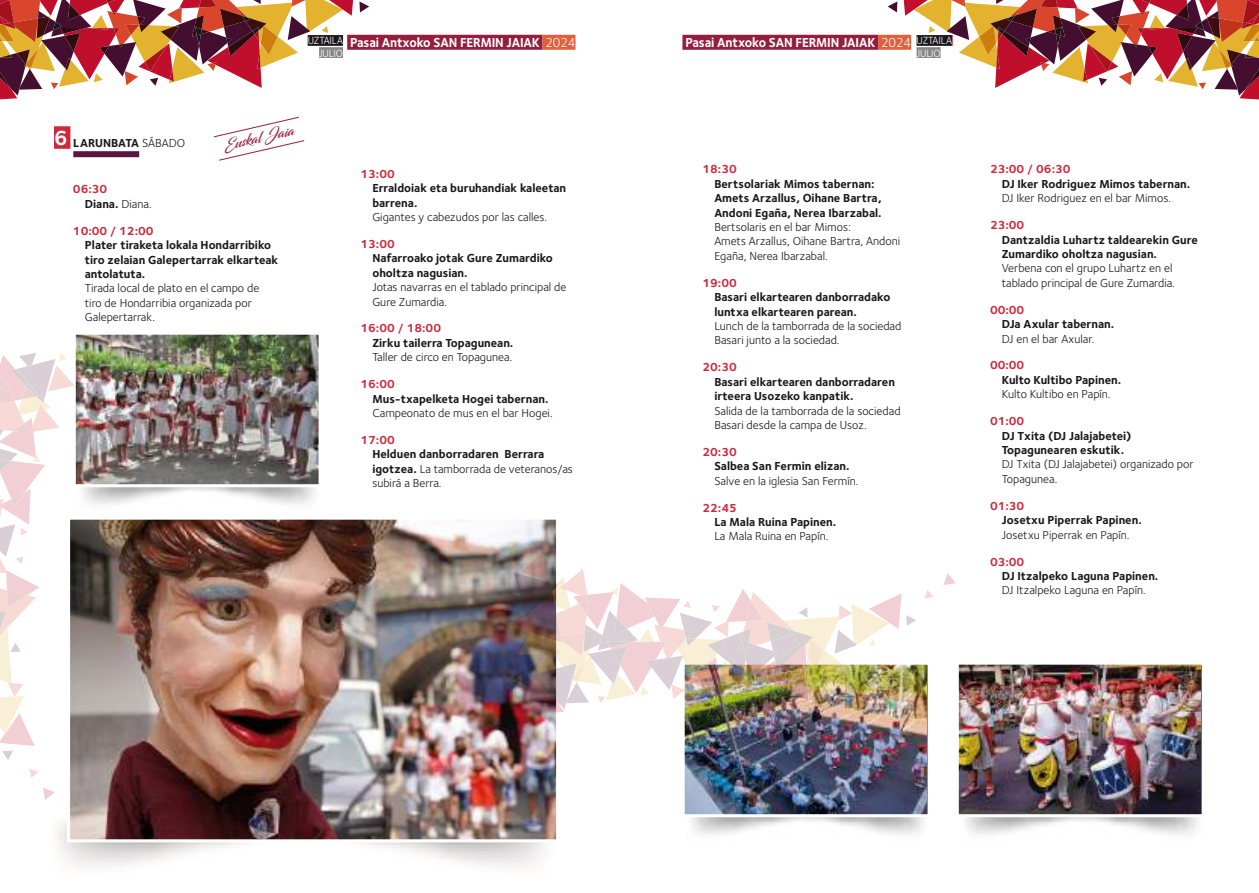
<style>
.page{position:relative;width:1259px;height:893px;background:#fff}
.page>*{position:absolute;margin:0;border:0;box-sizing:border-box;transform-origin:0 0}
.t1{font:14.4px "Blacksword";color:#951d3d}
.t2{font:700 13.5px "Foundry Sterling";letter-spacing:-.01em;color:#fff;scale:.95 1}
.t3{font:12px/14.4px "Foundry Sterling";color:#19171b}
.t4{font:700 12px/14.4px "Foundry Sterling";color:#19171b}
.t5{font:700 12px "Foundry Sterling";color:#cd293b}
.t6{font:10.8px/12.1px "Foundry Sterling";letter-spacing:-.01em;color:#fff;scale:.95 1}
.s1{font-weight:400}
.s2{font-size:21px;color:#fff}
.s3{color:#cd293b}
.s4{font-weight:700}
</style>
<div class="page">
<div style="left:54px;top:126px;width:16px;height:23px;background:#cd293b"></div>
<div style="left:73px;top:151px;width:66px;height:6px;background:#59173f"></div>
<svg style="left:887px;top:1px;width:10px;height:11px"></svg>
<svg style="left:359px;top:1px;width:10px;height:11px"></svg>
<svg style="left:0;top:0;width:353px;height:99px"></svg>
<div style="left:347px;top:35px;width:195px;height:15px;background:#951d3d"></div>
<div style="left:542px;top:35px;width:33px;height:15px;background:#e35f3b"></div>
<div style="left:682px;top:35px;width:196px;height:15px;background:#951d3d"></div>
<div style="left:878px;top:35px;width:33px;height:15px;background:#e35f3b"></div>
<img style="left:77px;top:336px;width:240px;height:147px">
<div style="left:73px;top:332px;width:248px;height:155px;border:3px solid #fff"></div>
<img style="left:685px;top:666px;width:241px;height:147px">
<div style="left:681px;top:662px;width:249px;height:155px;border:3px solid #fff"></div>
<img style="left:960px;top:666px;width:240px;height:147px">
<div style="left:956px;top:662px;width:248px;height:155px;border:3px solid #fff"></div>
<img style="left:71px;top:521px;width:484px;height:317px">
<div style="left:67px;top:517px;width:492px;height:325px;border:3px solid #fff"></div>
<svg style="left:903px;top:0;width:356px;height:99px"></svg>
<div style="left:916px;top:47px;width:24px;height:11px;background:#868789"></div>
<div style="left:308px;top:35px;width:35px;height:11px;background:#19171b"></div>
<div style="left:319px;top:47px;width:24px;height:11px;background:#868789"></div>
<svg style="left:213px;top:116px;width:92px;height:45px"></svg>
<svg style="left:943px;top:574px;width:13px;height:11px"></svg>
<svg style="left:924px;top:590px;width:9px;height:9px"></svg>
<img style="left:506px;top:541px;width:410px;height:174px">
<svg style="left:43px;top:787px;width:12px;height:13px"></svg>
<svg style="left:29px;top:769px;width:9px;height:9px"></svg>
<svg style="left:0;top:351px;width:87px;height:409px"></svg>
<p class="t6" style="left:308px;top:35px;width:39px;text-align:right">UZTAILA<br>JULIO</p>
<p class="t2" style="left:350px;top:34px;width:239px">Pasai Antxoko SAN FERMIN JAIAK <span class="s1">2024</span></p>
<p class="t2" style="left:685px;top:34px;width:239px">Pasai Antxoko SAN FERMIN JAIAK <span class="s1">2024</span></p>
<p class="t6" style="left:916px;top:35px;width:39px">UZTAILA<br>JULIO</p>
<p class="t1" style="left:222px;top:138px;width:74px;rotate:-13deg">Euskal Jaia</p>
<p class="t4" style="left:54px;top:135px;width:133px"><span class="s2">6</span> LARUNBATA <span class="s1">SÁBADO</span></p>
<p class="t4" style="left:85px;top:182px;width:68px;text-indent:-12px"><span class="s3">06:30<br></span>Diana. <span class="s1">Diana.</span></p>
<p class="t5" style="left:73px;top:224px;width:82px">10:00 / 12:00</p>
<p class="t4" style="left:85px;top:238px;width:195px">Plater tiraketa lokala Hondarribiko tiro zelaian Galepertarrak elkarteak antolatuta.</p>
<p class="t3" style="left:85px;top:281px;width:176px">Tirada local de plato en el campo de tiro de Hondarribia organizada por<br>Galepertarrak.</p>
<p class="t5" style="left:360px;top:167px;width:36px">13:00</p>
<p class="t4" style="left:372px;top:181px;width:195px">Erraldoiak eta buruhandiak kaleetan barrena.</p>
<p class="t3" style="left:372px;top:210px;width:176px">Gigantes y cabezudos por las calles.</p>
<p class="t5" style="left:360px;top:237px;width:36px">13:00</p>
<p class="t4" style="left:372px;top:251px;width:182px">Nafarroako jotak Gure Zumardiko oholtza nagusian.</p>
<p class="t3" style="left:372px;top:280px;width:195px">Jotas navarras en el tablado principal de<br>Gure Zumardia.</p>
<p class="t5" style="left:360px;top:321px;width:82px">16:00 / 18:00</p>
<p class="t4" style="left:372px;top:335px;width:142px">Zirku tailerra Topagunean.</p>
<p class="t3" style="left:372px;top:350px;width:141px">Taller de circo en Topagunea.</p>
<p class="t5" style="left:360px;top:377px;width:36px">16:00</p>
<p class="t4" style="left:372px;top:391px;width:178px">Mus-txapelketa Hogei tabernan.</p>
<p class="t3" style="left:372px;top:406px;width:182px">Campeonato de mus en el bar Hogei.</p>
<p class="t5" style="left:360px;top:433px;width:36px">17:00</p>
<p class="t3" style="left:372px;top:447px;width:202px"><span class="s4">Helduen danborradaren Berrara igotzea.</span> La tamborrada de veteranos/as subirá a Berra.</p>
<p class="t5" style="left:702px;top:162px;width:36px">18:30</p>
<p class="t4" style="left:714px;top:176px;width:169px">Bertsolariak Mimos tabernan:<br>Amets Arzallus, Oihane Bartra,<br>Andoni Egaña, Nerea Ibarzabal.</p>
<p class="t3" style="left:714px;top:220px;width:187px">Bertsolaris en el bar Mimos:<br>Amets Arzallus, Oihane Bartra, Andoni<br>Egaña, Nerea Ibarzabal.</p>
<p class="t5" style="left:702px;top:276px;width:36px">19:00</p>
<p class="t4" style="left:714px;top:290px;width:177px">Basari elkartearen danborradako luntxa elkartearen parean.</p>
<p class="t3" style="left:714px;top:319px;width:189px">Lunch de la tamborrada de la sociedad<br>Basari junto a la sociedad.</p>
<p class="t5" style="left:702px;top:360px;width:36px">20:30</p>
<p class="t4" style="left:714px;top:374px;width:182px">Basari elkartearen danborradaren irteera Usozeko kanpatik.</p>
<p class="t3" style="left:714px;top:403px;width:188px">Salida de la tamborrada de la sociedad<br>Basari desde la campa de Usoz.</p>
<p class="t5" style="left:702px;top:445px;width:36px">20:30</p>
<p class="t4" style="left:714px;top:459px;width:137px">Salbea San Fermin elizan.</p>
<p class="t3" style="left:714px;top:473px;width:146px">Salve en la iglesia San Fermín.</p>
<p class="t5" style="left:702px;top:500px;width:36px">22:45</p>
<p class="t4" style="left:714px;top:515px;width:123px">La Mala Ruina Papinen.</p>
<p class="t3" style="left:714px;top:529px;width:116px">La Mala Ruina en Papín.</p>
<p class="t5" style="left:990px;top:162px;width:82px">23:00 / 06:30</p>
<p class="t4" style="left:1002px;top:176px;width:190px">DJ Iker Rodriguez Mimos tabernan.</p>
<p class="t3" style="left:1002px;top:191px;width:171px">DJ Iker Rodriguez en el bar Mimos.</p>
<p class="t5" style="left:990px;top:218px;width:36px">23:00</p>
<p class="t4" style="left:1002px;top:232px;width:197px">Dantzaldia Luhartz taldearekin Gure<br>Zumardiko oholtza nagusian.</p>
<p class="t3" style="left:1002px;top:261px;width:174px">Verbena con el grupo Luhartz en el tablado principal de Gure Zumardia.</p>
<p class="t5" style="left:990px;top:302px;width:36px">00:00</p>
<p class="t4" style="left:1002px;top:317px;width:114px">DJa Axular tabernan.</p>
<p class="t3" style="left:1002px;top:331px;width:94px">DJ en el bar Axular.</p>
<p class="t5" style="left:990px;top:358px;width:36px">00:00</p>
<p class="t4" style="left:1002px;top:372px;width:121px">Kulto Kultibo Papinen.</p>
<p class="t3" style="left:1002px;top:387px;width:110px">Kulto Kultibo en Papín.</p>
<p class="t5" style="left:990px;top:414px;width:36px">01:00</p>
<p class="t4" style="left:1002px;top:428px;width:131px">DJ Txita (DJ Jalajabetei)<br>Topagunearen eskutik.</p>
<p class="t3" style="left:1002px;top:457px;width:193px">DJ Txita (DJ Jalajabetei) organizado por<br>Topagunea.</p>
<p class="t5" style="left:990px;top:499px;width:36px">01:30</p>
<p class="t4" style="left:1002px;top:513px;width:141px">Josetxu Piperrak Papinen.</p>
<p class="t3" style="left:1002px;top:527px;width:129px">Josetxu Piperrak en Papín.</p>
<p class="t5" style="left:990px;top:554px;width:36px">03:00</p>
<p class="t4" style="left:1002px;top:568px;width:158px">DJ Itzalpeko Laguna Papinen.</p>
<p class="t3" style="left:1002px;top:583px;width:145px">DJ Itzalpeko Laguna en Papín.</p>
</div>
